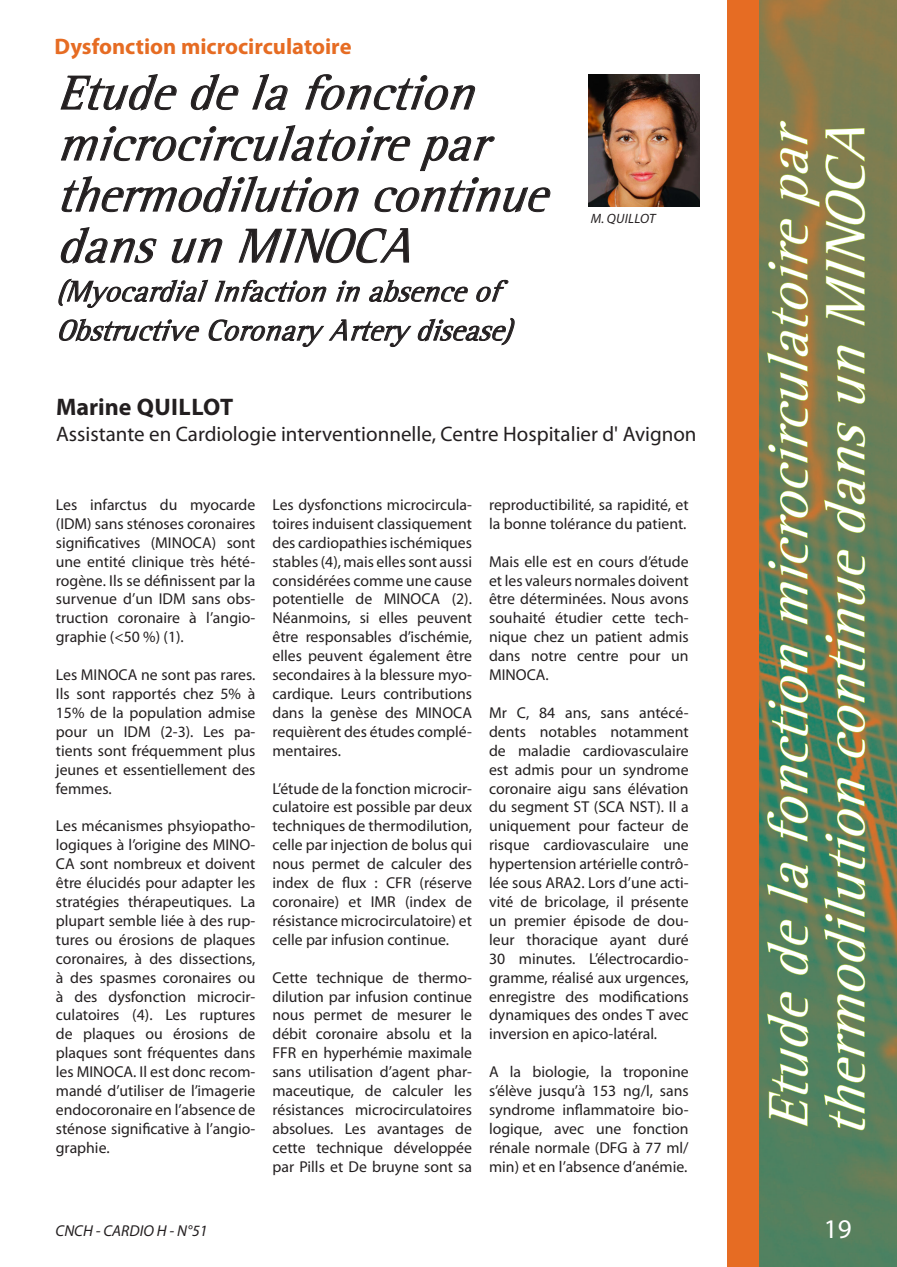
<style>
.page{position:relative;width:897px;height:1267px;background:#fff}
.page>*{position:absolute;margin:0;border:0;box-sizing:border-box;transform-origin:0 0}
.t1{font:italic 57px "Leftist Mono Serif";color:#fff}
.t2{font:italic 49.5px/51px "Leftist Mono Serif";color:#231f20}
.t3{font:italic 30px "Leftist Mono Serif";color:#231f20}
.t4{font:27px "Myriad Pro";color:#fff}
.t5{font:700 24px "Myriad Pro";color:#231f20}
.t6{font:700 22.5px "Myriad Pro";color:#e66c23}
.t7{font:21px "Myriad Pro";color:#231f20}
.t8{font:15.75px/18.9px "Myriad Pro";color:#231f20;text-align:justify}
.t9{font:italic 15.75px "Myriad Pro";color:#231f20}
.t10{font:italic 13.5px "Myriad Pro";letter-spacing:.02em;color:#231f20}
</style>
<div class="page">
<div style="left:726px;top:0;width:82px;height:1266px;background:#e66c23"></div>
<img style="left:759px;top:0;width:137px;height:1266px">
<svg style="left:766px;top:120px;width:99px;height:1010px;background:#6f8653"></svg>
<svg style="left:60px;top:74px;width:117px;height:37px"></svg>
<svg style="left:190px;top:74px;width:49px;height:37px"></svg>
<svg style="left:252px;top:74px;width:36px;height:36px"></svg>
<svg style="left:305px;top:74px;width:170px;height:36px"></svg>
<svg style="left:61px;top:125px;width:349px;height:36px"></svg>
<svg style="left:420px;top:136px;width:75px;height:35px"></svg>
<svg style="left:61px;top:176px;width:298px;height:37px"></svg>
<svg style="left:374px;top:177px;width:176px;height:35px"></svg>
<svg style="left:60px;top:227px;width:97px;height:37px"></svg>
<svg style="left:171px;top:238px;width:52px;height:25px"></svg>
<svg style="left:238px;top:228px;width:171px;height:35px"></svg>
<svg style="left:58px;top:278px;width:150px;height:30px"></svg>
<svg style="left:214px;top:279px;width:112px;height:23px"></svg>
<svg style="left:336px;top:280px;width:24px;height:22px"></svg>
<svg style="left:369px;top:279px;width:99px;height:23px"></svg>
<svg style="left:476px;top:279px;width:32px;height:23px"></svg>
<svg style="left:59px;top:318px;width:140px;height:23px"></svg>
<svg style="left:208px;top:319px;width:203px;height:28px"></svg>
<svg style="left:417px;top:317px;width:98px;height:28px"></svg>
<img style="left:588px;top:75px;width:111px;height:131px">
<p class="t6" style="left:55px;top:32px;width:298px">Dysfonction microcirculatoire</p>
<p class="t2" style="left:56px;top:69px;width:438px">Etudedelafonction</p>
<p class="t2" style="left:56px;top:120px;width:511px">microcirculatoirepar thermodilutioncontinue</p>
<p class="t2" style="left:56px;top:222px;width:377px">dansunMINOCA</p>
<p class="t3" style="left:56px;top:274px;width:446px">(MyocardialInfactioninabsenceof</p>
<p class="t3" style="left:56px;top:313px;width:468px">ObstructiveCoronaryArterydisease)</p>
<p class="t10" style="left:591px;top:210px;width:66px">M. QUILLOT</p>
<p class="t5" style="left:56px;top:391px;width:179px">Marine QUILLOT</p>
<p class="t7" style="left:56px;top:421px;width:642px">Assistante en Cardiologie interventionnelle, Centre Hospitalier d' Avignon</p>
<p class="t8" style="left:56px;top:495px;width:201px">Les infarctus du myocarde (IDM) sans sténoses coronaires significatives (MINOCA) sont une entité clinique très hété&shy;rogène. Ils se définissent par la survenue d’un IDM sans obs&shy;truction coronaire à l’angio&shy;graphie (&lt;50 %) (1).</p>
<p class="t8" style="left:56px;top:665px;width:201px">Les MINOCA ne sont pas rares.<br>Ils sont rapportés chez 5% à 15% de la population admise pour un IDM (2-3). Les pa&shy;tients sont fréquemment plus jeunes et essentiellement des femmes.</p>
<p class="t8" style="left:56px;top:816px;width:201px">Les mécanismes phsyiopatho&shy;logiques à l’origine des MINO-CA sont nombreux et doivent être élucidés pour adapter les stratégies thérapeutiques. La plupart semble liée à des rup&shy;tures ou érosions de plaques coronaires, à des dissections, à des spasmes coronaires ou à des dysfonction microcir&shy;culatoires (4). Les ruptures de plaques ou érosions de plaques sont fréquentes dans les MINOCA. Il est donc recom&shy;mandé d’utiliser de l’imagerie endocoronaire en l’absence de sténose significative à l’angio&shy;graphie.</p>
<p class="t8" style="left:272px;top:495px;width:201px">Les dysfonctions microcircula&shy;toires induisent classiquement des cardiopathies ischémiques stables (4), mais elles sont aussi considérées comme une cause potentielle de MINOCA (2).<br>Néanmoins, si elles peuvent être responsables d’ischémie, elles peuvent également être secondaires à la blessure myo&shy;cardique. Leurs contributions dans la genèse des MINOCA requièrent des études complé&shy;mentaires.</p>
<p class="t8" style="left:272px;top:778px;width:201px">L’étude de la fonction microcir&shy;culatoire est possible par deux techniques de thermodilution, celle par injection de bolus qui nous permet de calculer des index de flux : CFR (réserve coronaire) et IMR (index de résistance microcirculatoire) et celle par infusion continue.</p>
<p class="t8" style="left:272px;top:967px;width:201px">Cette technique de thermo&shy;dilution par infusion continue nous permet de mesurer le débit coronaire absolu et la FFR en hyperhémie maximale sans utilisation d’agent phar&shy;maceutique, de calculer les résistances microcirculatoires absolues. Les avantages de cette technique développée par Pills et De bruyne sont sa</p>
<p class="t8" style="left:489px;top:495px;width:201px">reproductibilité, sa rapidité, et la bonne tolérance du patient.</p>
<p class="t8" style="left:489px;top:551px;width:201px">Mais elle est en cours d’étude et les valeurs normales doivent être déterminées. Nous avons souhaité étudier cette tech&shy;nique chez un patient admis dans notre centre pour un MINOCA.</p>
<p class="t8" style="left:489px;top:703px;width:201px">Mr C, 84 ans, sans antécé&shy;dents notables notamment de maladie cardiovasculaire est admis pour un syndrome coronaire aigu sans élévation du segment ST (SCA NST). Il a uniquement pour facteur de risque cardiovasculaire une hypertension artérielle contrô&shy;lée sous ARA2. Lors d’une acti&shy;vité de bricolage, il présente un premier épisode de dou&shy;leur thoracique ayant duré 30 minutes. L’électrocardio&shy;gramme, réalisé aux urgences, enregistre des modifications dynamiques des ondes T avec inversion en apico-latéral.</p>
<p class="t8" style="left:489px;top:1062px;width:201px">A la biologie, la troponine s’élève jusqu’à 153 ng/l, sans syndrome inflammatoire bio&shy;logique, avec une fonction rénale normale (DFG à 77 ml/ min) et en l’absence d’anémie.</p>
<p class="t9" style="left:56px;top:1220px;width:154px">CNCH - CARDIO H - N°51</p>
<p class="t1" style="left:755px;top:1131px;width:1026px;rotate:-90deg">Etudedelafonctionmicrocirculatoirepar</p>
<p class="t1" style="left:812px;top:1136px;width:1036px;rotate:-90deg">thermodilutioncontinuedansunMINOCA</p>
<p class="t4" style="left:823px;top:1212px;width:29px">19</p>
</div>
